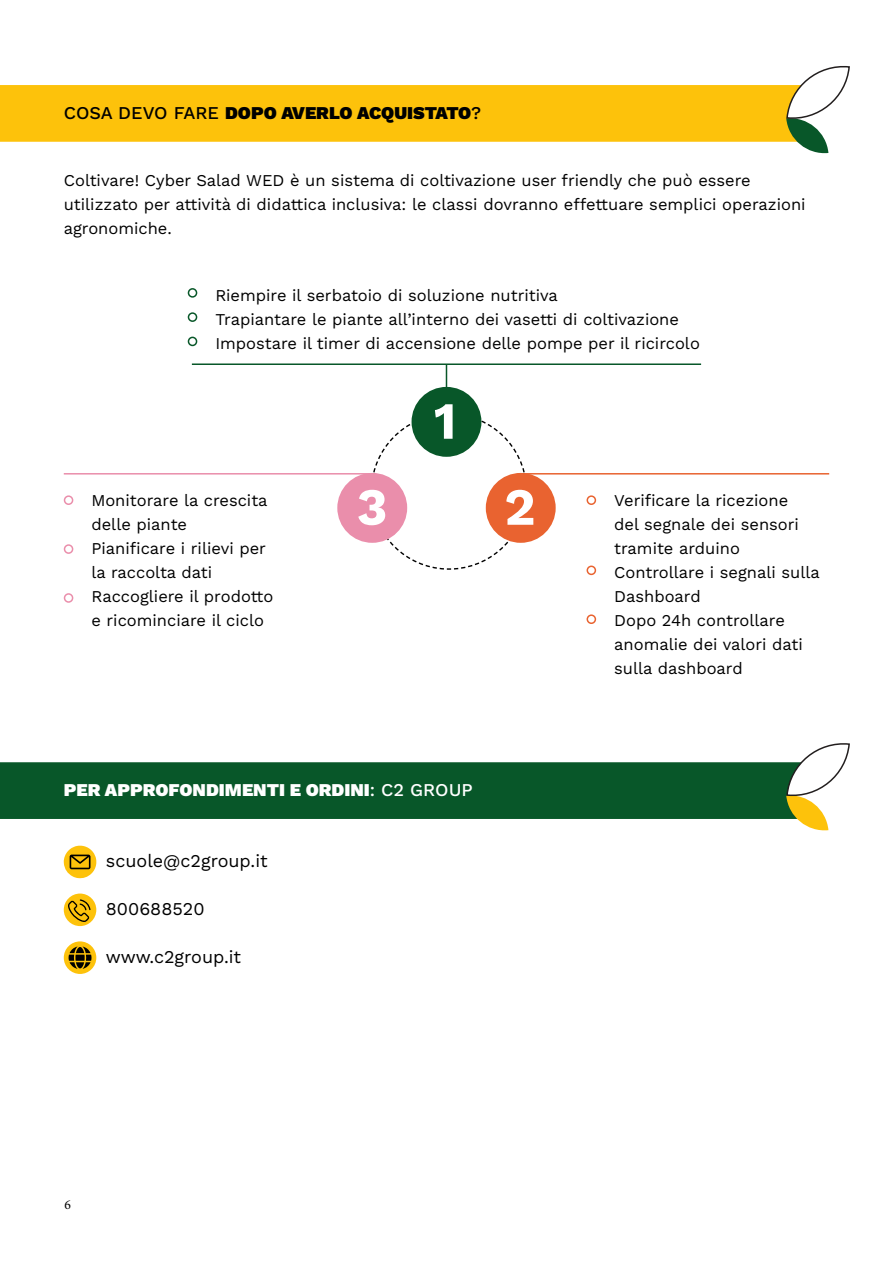
<style>
.page{position:relative;width:893px;height:1263px;background:#fff}
.page>*{position:absolute;margin:0;border:0;box-sizing:border-box;transform-origin:0 0}
.t1{font:700 52.2px "Work Sans";color:#fff}
.t2{font:18px "Work Sans";color:#000}
.t3{font:900 18px "Work Sans";color:#000}
.t4{font:900 18px "Work Sans";color:#fff}
.t5{font:16.5px/24px "Work Sans";color:#000}
.t6{font:13.5px "Minion Pro";color:#000}
.s1{font-weight:500}
</style>
<div class="page">
<div style="left:0;top:85px;width:785px;height:57px;background:#fdc20b"></div>
<svg style="left:785px;top:66px;width:65px;height:88px"></svg>
<div style="left:0;top:762px;width:785px;height:57px;background:#085729"></div>
<svg style="left:785px;top:743px;width:65px;height:88px"></svg>
<svg style="left:373px;top:413px;width:155px;height:157px"></svg>
<div style="left:412px;top:387px;width:69px;height:70px;background:#085729;border-radius:50%"></div>
<div style="left:486px;top:473px;width:70px;height:70px;background:#e96330;border-radius:50%"></div>
<div style="left:337px;top:473px;width:70px;height:70px;background:#ea8eab;border-radius:50%"></div>
<hr style="left:523px;top:473px;width:306px;height:1px;background:#e96330">
<hr style="left:64px;top:473px;width:310px;height:1px;background:#ea8eab">
<hr style="left:192px;top:363px;width:509px;height:2px;background:#085729">
<div style="left:188px;top:288px;width:9px;height:10px;border:2px solid #085729;border-radius:50%"></div>
<div style="left:188px;top:312px;width:9px;height:10px;border:2px solid #085729;border-radius:50%"></div>
<div style="left:188px;top:337px;width:9px;height:9px;border:2px solid #085729;border-radius:50%"></div>
<div style="left:64px;top:495px;width:9px;height:10px;border:2px solid #ea8eab;border-radius:50%"></div>
<div style="left:587px;top:495px;width:9px;height:10px;border:2px solid #e96330;border-radius:50%"></div>
<div style="left:64px;top:544px;width:9px;height:10px;border:2px solid #ea8eab;border-radius:50%"></div>
<div style="left:587px;top:565px;width:9px;height:10px;border:2px solid #e96330;border-radius:50%"></div>
<div style="left:64px;top:593px;width:9px;height:10px;border:2px solid #ea8eab;border-radius:50%"></div>
<div style="left:587px;top:614px;width:9px;height:10px;border:2px solid #e96330;border-radius:50%"></div>
<svg style="left:446px;top:365px;width:1px;height:22px"></svg>
<svg style="left:64px;top:846px;width:32px;height:33px"></svg>
<div style="left:64px;top:893px;width:32px;height:33px;background:#fdc20b;border-radius:50%"></div>
<svg style="left:68px;top:899px;width:23px;height:23px"></svg>
<div style="left:64px;top:941px;width:32px;height:33px;background:#fdc20b;border-radius:50%"></div>
<svg style="left:69px;top:946px;width:23px;height:23px"></svg>
<p class="t3" style="left:64px;top:102px;width:419px"><span class="s1">COSA DEVO FARE</span> DOPO AVERLO ACQUISTATO<span class="s1">?</span></p>
<p class="t5" style="left:64px;top:168px;width:743px">Coltivare! Cyber Salad WED è un sistema di coltivazione user friendly che può essere utilizzato per attività di didattica inclusiva: le classi dovranno effettuare semplici operazioni agronomiche.</p>
<p class="t5" style="left:215px;top:282px;width:486px">Riempire il serbatoio di soluzione nutritiva<br>Trapiantare le piante all’interno dei vasetti di coltivazione<br>Impostare il timer di accensione delle pompe per il ricircolo</p>
<p class="t5" style="left:91px;top:488px;width:184px">Monitorare la crescita delle piante<br>Pianificare i rilievi per la raccolta dati<br>Raccogliere il prodotto e ricominciare il ciclo</p>
<h1 class="t1" style="left:433px;top:391px;width:24px">1</h1>
<h1 class="t1" style="left:357px;top:477px;width:32px">3</h1>
<h1 class="t1" style="left:504px;top:477px;width:33px">2</h1>
<p class="t4" style="left:64px;top:779px;width:411px">PER APPROFONDIMENTI E ORDINI<span class="s1">: C2 GROUP</span></p>
<p class="t2" style="left:106px;top:847px;width:163px">scuole@c2group.it</p>
<p class="t2" style="left:106px;top:895px;width:100px">800688520</p>
<p class="t2" style="left:106px;top:943px;width:137px">www.c2group.it</p>
<p class="t5" style="left:614px;top:488px;width:207px">Verificare la ricezione<br>del segnale dei sensori tramite arduino<br>Controllare i segnali sulla<br>Dashboard<br>Dopo 24h controllare anomalie dei valori dati sulla dashboard</p>
<p class="t6" style="left:65px;top:1196px;width:8px">6</p>
</div>
